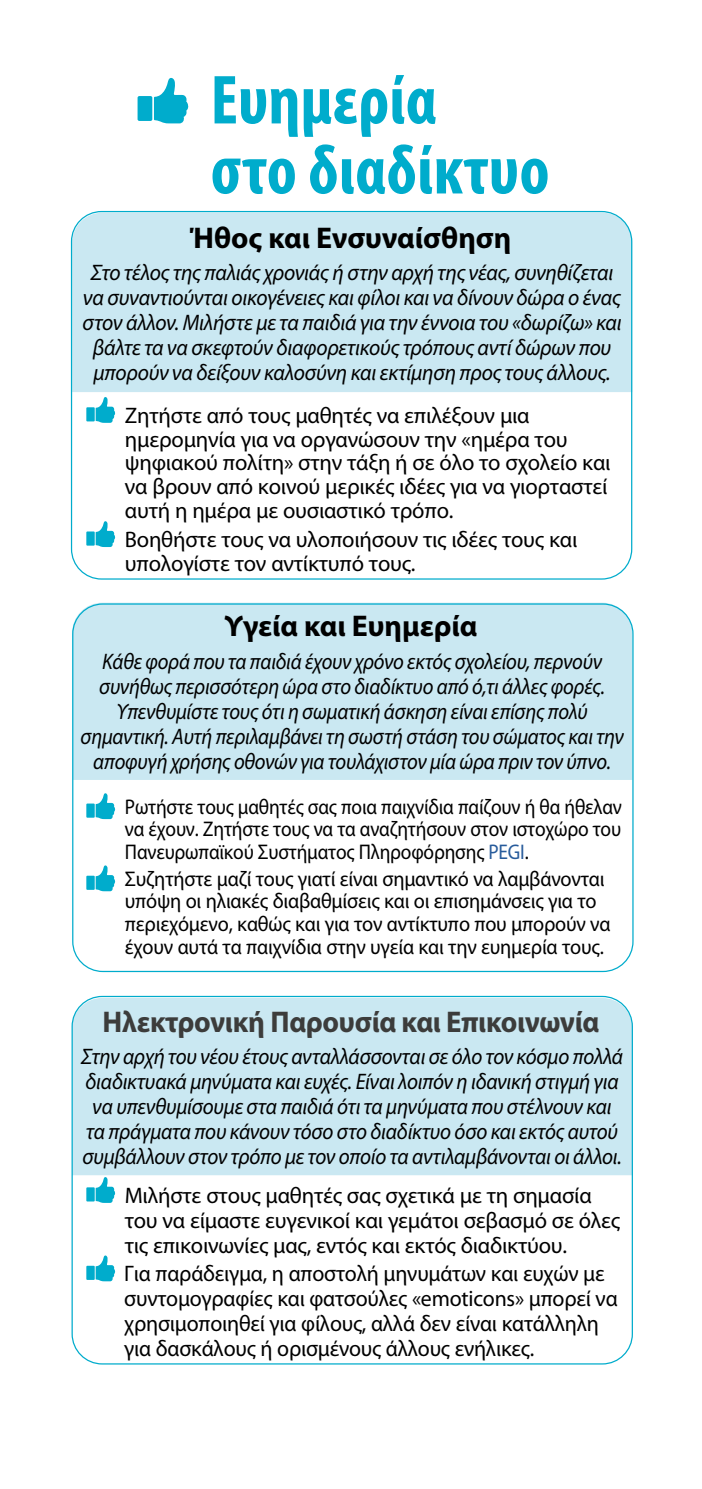
<style>
.page{position:relative;width:702px;height:1489px;background:#fff}
.page>*{position:absolute;margin:0;border:0;box-sizing:border-box;transform-origin:0 0}
.t1{font:700 condensed 70px/70px "Myriad Pro";color:#00accc}
.t2{font:700 30px "Myriad Pro";color:#000}
.t3{font:700 30px "Myriad Pro";letter-spacing:-.01em;color:#3c3c3b;scale:.96 1}
.t4{font:22.5px/25px "Myriad Pro";letter-spacing:-.01em;color:#000}
.t5{font:italic 22.5px/25px "Myriad Pro";letter-spacing:-.01em;color:#000;text-align:center;scale:.93 1}
.t6{font:italic 22.5px/25px "Myriad Pro";letter-spacing:-.01em;color:#000;text-align:center;scale:.95 1}
.t7{font:italic 22.5px/25px "Myriad Pro";letter-spacing:-.01em;color:#000;text-align:center;scale:.91 1}
.t8{font:21.25px/22.5px "Myriad Pro";letter-spacing:-.01em;color:#000;scale:.95 1}
.t9{font:21.25px/22.5px "Myriad Pro";letter-spacing:-.01em;color:#000;text-align:justify;scale:.91 1}
.s1{color:#275b9b}
</style>
<div class="page">
<div style="left:72px;top:213px;width:560px;height:179px;background:#cae8f2"></div>
<div style="left:72px;top:602px;width:560px;height:178px;background:#cae8f2"></div>
<div style="left:73px;top:997px;width:558px;height:178px;background:#cae8f2"></div>
<svg style="left:96px;top:793px;width:20px;height:26px"></svg>
<div style="left:86px;top:803px;width:9px;height:14px;background:#00accc"></div>
<svg style="left:96px;top:865px;width:20px;height:26px"></svg>
<div style="left:86px;top:875px;width:9px;height:14px;background:#00accc"></div>
<svg style="left:96px;top:1175px;width:20px;height:27px"></svg>
<div style="left:86px;top:1187px;width:9px;height:14px;background:#00accc"></div>
<svg style="left:96px;top:1255px;width:20px;height:26px"></svg>
<div style="left:86px;top:1265px;width:9px;height:14px;background:#00accc"></div>
<svg style="left:96px;top:397px;width:20px;height:26px"></svg>
<div style="left:86px;top:407px;width:9px;height:14px;background:#00accc"></div>
<svg style="left:96px;top:521px;width:20px;height:26px"></svg>
<div style="left:86px;top:531px;width:9px;height:14px;background:#00accc"></div>
<svg style="left:154px;top:78px;width:35px;height:45px"></svg>
<div style="left:137px;top:96px;width:15px;height:25px;background:#00accc;border-radius:2px"></div>
<h1 class="t1" style="left:210px;top:64px;width:340px">Ευημερία<br>στο διαδίκτυο</h1>
<h2 class="t2" style="left:190px;top:218px;width:323px">Ήθος και Ενσυναίσθηση</h2>
<p class="t6" style="left:82px;top:259px;width:569px">Στο τέλος της παλιάς χρονιάς ή στην αρχή της νέας, συνηθίζεται να συναντιούνται οικογένειες και φίλοι και να δίνουν δώρα ο ένας στον άλλον. Μιλήστε με τα παιδιά για την έννοια του «δωρίζω» και βάλτε τα να σκεφτούν διαφορετικούς τρόπους αντί δώρων που μπορούν να δείξουν καλοσύνη και εκτίμηση προς τους άλλους.</p>
<p class="t4" style="left:125px;top:403px;width:487px;line-height:23.8px">Ζητήστε από τους μαθητές να επιλέξουν μια ημερομηνία για να οργανώσουν την «ημέρα του ψηφιακού πολίτη» στην τάξη ή σε όλο το σχολείο και να βρουν από κοινού μερικές ιδέες για να γιορταστεί αυτή η ημέρα με ουσιαστικό τρόπο.</p>
<p class="t4" style="left:125px;top:527px;width:454px;line-height:23.8px">Βοηθήστε τους να υλοποιήσουν τις ιδέες τους και υπολογίστε τον αντίκτυπό τους.</p>
<h2 class="t2" style="left:224px;top:606px;width:254px">Υγεία και Ευημερία</h2>
<p class="t7" style="left:80px;top:648px;width:598px">Κάθε φορά που τα παιδιά έχουν χρόνο εκτός σχολείου, περνούν συνήθως περισσότερη ώρα στο διαδίκτυο από ό,τι άλλες φορές.<br>Υπενθυμίστε τους ότι η σωματική άσκηση είναι επίσης πολύ σημαντική. Αυτή περιλαμβάνει τη σωστή στάση του σώματος και την αποφυγή χρήσης οθονών για τουλάχιστον μία ώρα πριν τον ύπνο.</p>
<p class="t9" style="left:125px;top:795px;width:547px">Ρωτήστε τους μαθητές σας ποια παιχνίδια παίζουν ή θα ήθελαν να έχουν. Ζητήστε τους να τα αναζητήσουν στον ιστοχώρο του Πανευρωπαϊκού Συστήματος Πληροφόρησης <span class="s1">PEGI</span>.</p>
<p class="t8" style="left:125px;top:867px;width:512px">Συζητήστε μαζί τους γιατί είναι σημαντικό να λαμβάνονται υπόψη οι ηλιακές διαβαθμίσεις και οι επισημάνσεις για το περιεχόμενο, καθώς και για τον αντίκτυπο που μπορούν να έχουν αυτά τα παιχνίδια στην υγεία και την ευημερία τους.</p>
<h2 class="t3" style="left:102px;top:1002px;width:519px">Ηλεκτρονική Παρουσία και Επικοινωνία</h2>
<p class="t5" style="left:81px;top:1043px;width:584px">Στην αρχή του νέου έτους ανταλλάσσονται σε όλο τον κόσμο πολλά διαδικτυακά μηνύματα και ευχές. Είναι λοιπόν η ιδανική στιγμή για να υπενθυμίσουμε στα παιδιά ότι τα μηνύματα που στέλνουν και τα πράγματα που κάνουν τόσο στο διαδίκτυο όσο και εκτός αυτού συμβάλλουν στον τρόπο με τον οποίο τα αντιλαμβάνονται οι άλλοι.</p>
<p class="t4" style="left:125px;top:1182px;width:497px">Μιλήστε στους μαθητές σας σχετικά με τη σημασία του να είμαστε ευγενικοί και γεμάτοι σεβασμό σε όλες τις επικοινωνίες μας, εντός και εκτός διαδικτύου.</p>
<p class="t4" style="left:124px;top:1260px;width:495px">Για παράδειγμα, η αποστολή μηνυμάτων και ευχών με συντομογραφίες και φατσούλες «emoticons» μπορεί να χρησιμοποιηθεί για φίλους, αλλά δεν είναι κατάλληλη για δασκάλους ή ορισμένους άλλους ενήλικες.</p>
</div>
